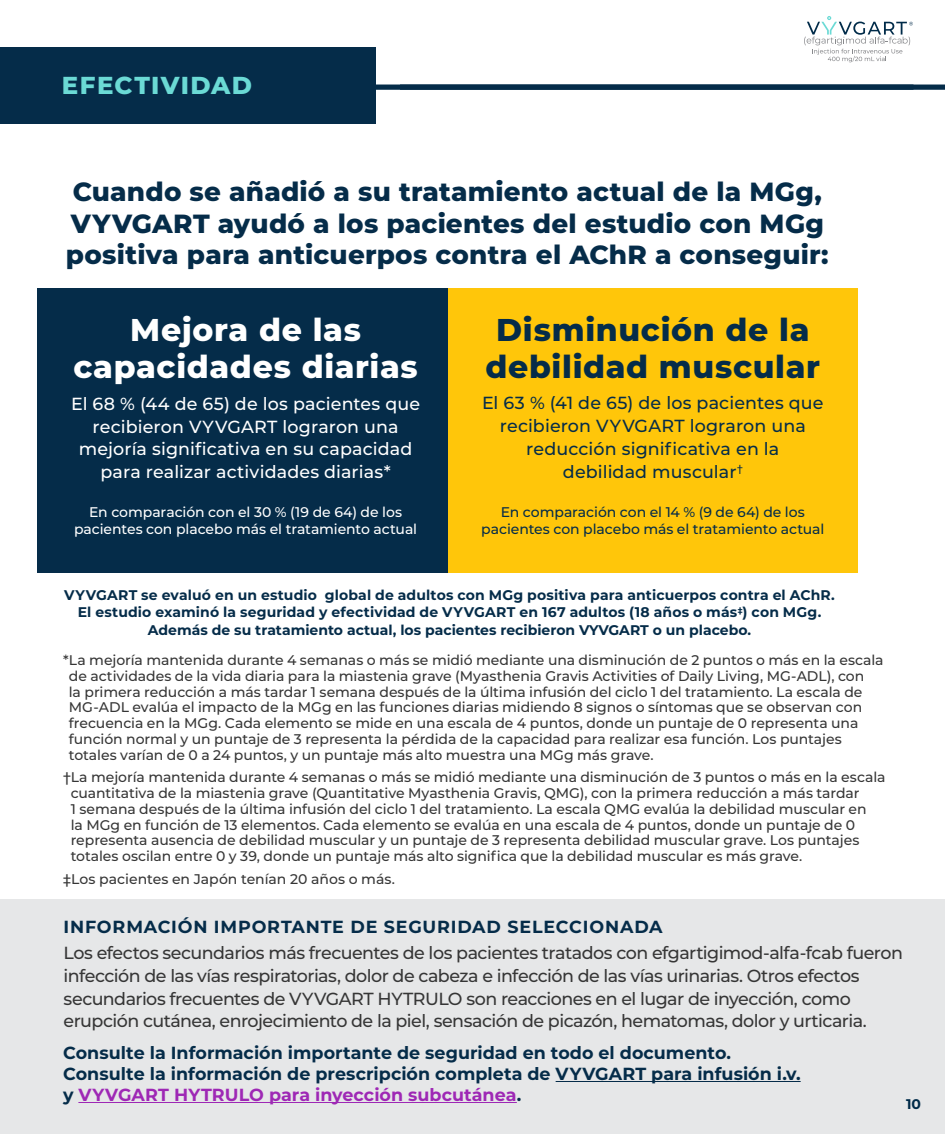
<style>
.page{position:relative;width:945px;height:1134px;background:#fff}
.page>*{position:absolute;margin:0;border:0;box-sizing:border-box;transform-origin:0 0}
._01_Body{font:800 31.5px/36.8px "Montserrat";letter-spacing:.02em;color:#052c49;text-align:center}
._05_ISI_Page_Footer{font:800 31.5px/36.8px "Montserrat";letter-spacing:.02em;color:#fff;text-align:center}
.H2_Eyebrow{font:800 26.25px/31.5px "Montserrat";letter-spacing:.01em;color:#052c49}
.t1{font:800 24.5px "Montserrat";letter-spacing:.055em;color:#6bdad5}
.t2{font:500 17.5px/22.8px "Montserrat";letter-spacing:-.03em;color:#363636}
._05_ISI_Page_Footer-2{font:700 17.5px/21px "Montserrat";letter-spacing:.005em;color:#052c49}
._05_ISI_Page_Footer-3{font:500 17.5px/22.8px "Montserrat";letter-spacing:.005em;color:#fff;text-align:center}
._01_Body-2{font:500 17.5px/22.8px "Montserrat";letter-spacing:.005em;color:#052c49;text-align:center}
._05_ISI_Page_Footer-4{font:700 17.5px "Montserrat";letter-spacing:.05em;color:#052c49}
._04_Footnotes{font:500 14px/15.8px "Montserrat";letter-spacing:-.005em;color:#363636}
._05_ISI_Page_Footer-5{font:700 14px/17.5px "Montserrat";letter-spacing:.005em;color:#052c49;text-align:center}
.t3{font:500 14px/16.8px "Montserrat";letter-spacing:-.005em;color:#fff;text-align:center}
._01_Body-3{font:500 14px/16.8px "Montserrat";letter-spacing:-.005em;color:#052c49;text-align:center}
.t4{font:700 14px "Montserrat";color:#002b49}
.s1{color:#9e28b5}
</style>
<div class="page">
<div style="left:0;top:900px;width:945px;height:234px;background:#e6e7e8"></div>
<div style="left:373px;top:85px;width:572px;height:5px;background:#052c49"></div>
<div style="left:448px;top:288px;width:410px;height:284px;background:#ffc60a"></div>
<div style="left:38px;top:288px;width:410px;height:284px;background:#052c49"></div>
<svg style="left:804px;top:16px;width:109px;height:46px"></svg>
<div style="left:0;top:47px;width:375px;height:77px;background:#052c49"></div>
<hr style="left:556px;top:1081px;width:245px;height:1px;background:#052c49">
<hr style="left:78px;top:1102px;width:439px;height:1px;background:#9e28b5">
<p class="t1" style="left:62px;top:68px;width:192px">EFECTIVIDAD</p>
<p class="H2_Eyebrow" style="left:66px;top:175px;width:764px">Cuando se añadió a su tratamiento actual de la MGg,<br>VYVGART ayudó a los pacientes del estudio con MGg positiva para anticuerpos contra el AChR a conseguir:</p>
<p class="_05_ISI_Page_Footer" style="left:73px;top:310px;width:346px">Mejora de las capacidades diarias</p>
<p class="_05_ISI_Page_Footer-3" style="left:71px;top:392px;width:351px">El 68 % (44 de 65) de los pacientes que recibieron VYVGART lograron una mejoría significativa en su capacidad para realizar actividades diarias*</p>
<p class="t3" style="left:74px;top:503px;width:345px">En comparación con el 30 % (19 de 64) de los pacientes con placebo más el tratamiento actual</p>
<p class="_01_Body" style="left:485px;top:310px;width:336px">Disminución de la debilidad muscular</p>
<p class="_01_Body-2" style="left:482px;top:391px;width:343px">El 63 % (41 de 65) de los pacientes que recibieron VYVGART lograron una reducción significativa en la debilidad muscular<sup>†</sup></p>
<p class="_01_Body-3" style="left:481px;top:503px;width:345px">En comparación con el 14 % (9 de 64) de los pacientes con placebo más el tratamiento actual</p>
<p class="_05_ISI_Page_Footer-5" style="left:64px;top:586px;width:772px">VYVGART se evaluó en un estudio global de adultos con MGg positiva para anticuerpos contra el AChR.<br>El estudio examinó la seguridad y efectividad de VYVGART en 167 adultos (18 años o más<sup>‡</sup>) con MGg.</p>
<p class="_05_ISI_Page_Footer-5" style="left:148px;top:621px;width:605px">Además de su tratamiento actual, los pacientes recibieron VYVGART o un placebo.</p>
<p class="_04_Footnotes" style="left:69px;top:652px;width:816px;text-indent:-6px">*La mejoría mantenida durante 4 semanas o más se midió mediante una disminución de 2 puntos o más en la escala de actividades de la vida diaria para la miastenia grave (Myasthenia Gravis Activities of Daily Living, MG-ADL), con<br>la primera reducción a más tardar 1 semana después de la última infusión del ciclo 1 del tratamiento. La escala de MG-ADL evalúa el impacto de la MGg en las funciones diarias midiendo 8 signos o síntomas que se observan con frecuencia en la MGg. Cada elemento se mide en una escala de 4 puntos, donde un puntaje de 0 representa una función normal y un puntaje de 3 representa la pérdida de la capacidad para realizar esa función. Los puntajes totales varían de 0 a 24 puntos, y un puntaje más alto muestra una MGg más grave.</p>
<p class="_04_Footnotes" style="left:71px;top:769px;width:816px;text-indent:-8px">†La mejoría mantenida durante 4 semanas o más se midió mediante una disminución de 3 puntos o más en la escala cuantitativa de la miastenia grave (Quantitative Myasthenia Gravis, QMG), con la primera reducción a más tardar<br>1 semana después de la última infusión del ciclo 1 del tratamiento. La escala QMG evalúa la debilidad muscular en<br>la MGg en función de 13 elementos. Cada elemento se evalúa en una escala de 4 puntos, donde un puntaje de 0 representa ausencia de debilidad muscular y un puntaje de 3 representa debilidad muscular grave. Los puntajes totales oscilan entre 0 y 39, donde un puntaje más alto significa que la debilidad muscular es más grave.</p>
<p class="_04_Footnotes" style="left:63px;top:871px;width:334px">‡Los pacientes en Japón tenían 20 años o más.</p>
<p class="_05_ISI_Page_Footer-4" style="left:64px;top:914px;width:601px">INFORMACIÓN IMPORTANTE DE SEGURIDAD SELECCIONADA</p>
<p class="t2" style="left:64px;top:941px;width:841px">Los efectos secundarios más frecuentes de los pacientes tratados con efgartigimod-alfa-fcab fueron infección de las vías respiratorias, dolor de cabeza e infección de las vías urinarias. Otros efectos secundarios frecuentes de VYVGART HYTRULO son reacciones en el lugar de inyección, como erupción cutánea, enrojecimiento de la piel, sensación de picazón, hematomas, dolor y urticaria.</p>
<p class="_05_ISI_Page_Footer-2" style="left:63px;top:1041px;width:739px">Consulte la Información importante de seguridad en todo el documento.<br>Consulte la información de prescripción completa de VYVGART para infusión i.v. y <span class="s1">VYVGART HYTRULO para inyección subcutánea</span>.</p>
<p class="t4" style="left:906px;top:1094px;width:16px">10</p>
</div>
